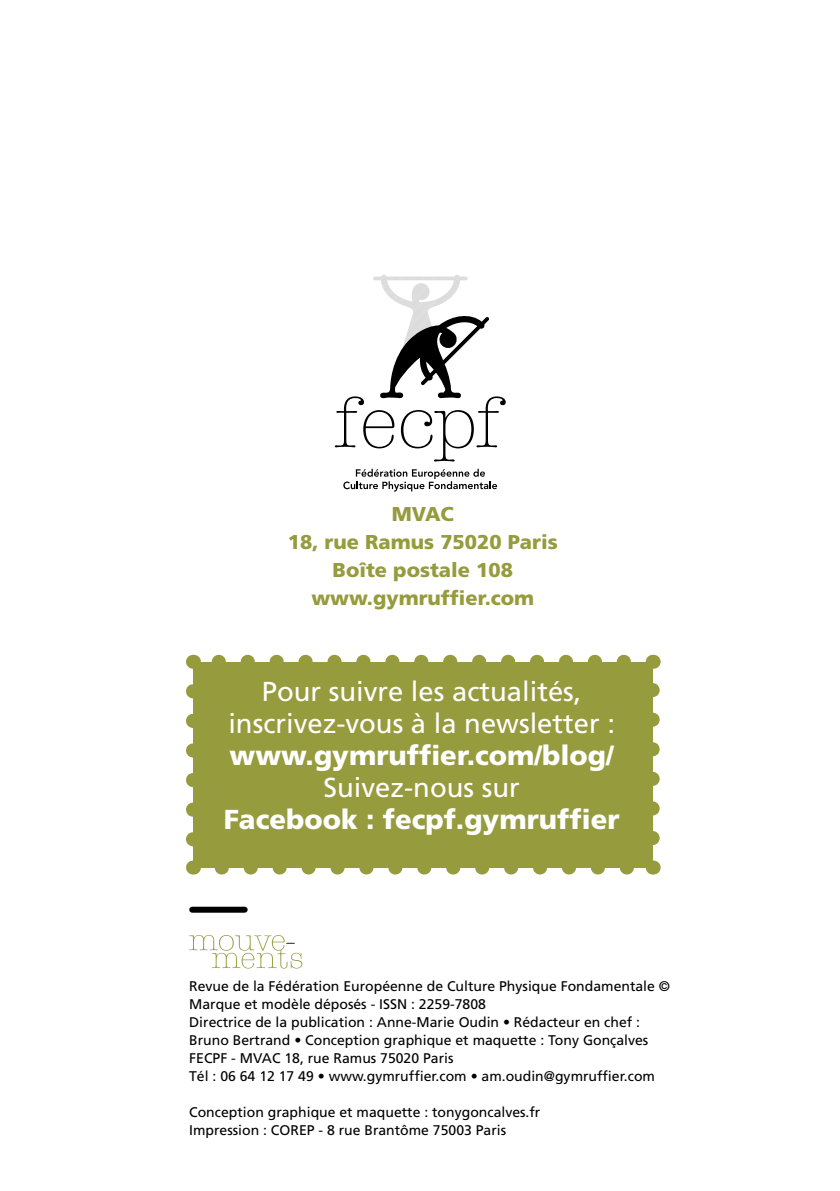
<style>
.page{position:relative;width:840px;height:1191px;background:#fff}
.page>*{position:absolute;margin:0;border:0;box-sizing:border-box;transform-origin:0 0}
.t1{font:27.4px/32px "Frutiger";color:#fff;text-align:center}
.t2{font:900 27.4px "Frutiger";color:#fff}
.t3{font:900 20px/28px "Frutiger";color:#969b3d;text-align:center}
.t4{font:14px/18px "Frutiger";color:#000}
</style>
<div class="page">
<svg style="left:334px;top:275px;width:171px;height:186px"></svg>
<svg style="left:343px;top:469px;width:154px;height:22px"></svg>
<div style="left:193px;top:662px;width:459px;height:205px;background:#969b3d"></div>
<svg style="left:186px;top:691px;width:7px;height:156px"></svg>
<svg style="left:221px;top:867px;width:417px;height:7px"></svg>
<svg style="left:652px;top:676px;width:7px;height:162px"></svg>
<svg style="left:211px;top:655px;width:412px;height:7px"></svg>
<svg style="left:652px;top:860px;width:1px;height:14px"></svg>
<svg style="left:652px;top:655px;width:1px;height:14px"></svg>
<svg style="left:189px;top:935px;width:113px;height:33px"></svg>
<div style="left:192px;top:906px;width:52px;height:6px;background:#000"></div>
<h2 class="t3" style="left:288px;top:500px;width:271px">MVAC<br>18, rue Ramus 75020 Paris<br>Boîte postale 108 www.gymruffier.com</h2>
<h1 class="t1" style="left:228px;top:675px;width:388px">Pour suivre les actualités, inscrivez-vous à la newsletter :</h1>
<h1 class="t2" style="left:229px;top:739px;width:385px">www.gymruffier.com/blog/</h1>
<h1 class="t1" style="left:323px;top:771px;width:198px">Suivez-nous sur</h1>
<h1 class="t2" style="left:223px;top:803px;width:397px">Facebook : fecpf.gymruffier</h1>
<p class="t4" style="left:189px;top:977px;width:482px">Revue de la Fédération Européenne de Culture Physique Fondamentale © Marque et modèle déposés - ISSN : 2259-7808<br>Directrice de la publication : Anne-Marie Oudin • Rédacteur en chef :<br>Bruno Bertrand • Conception graphique et maquette : Tony Gonçalves FECPF - MVAC 18, rue Ramus 75020 Paris<br>Tél : 06 64 12 17 49 • www.gymruffier.com • am.oudin@gymruffier.com</p>
<p class="t4" style="left:189px;top:1103px;width:352px">Conception graphique et maquette : tonygoncalves.fr<br>Impression : COREP - 8 rue Brantôme 75003 Paris</p>
</div>
